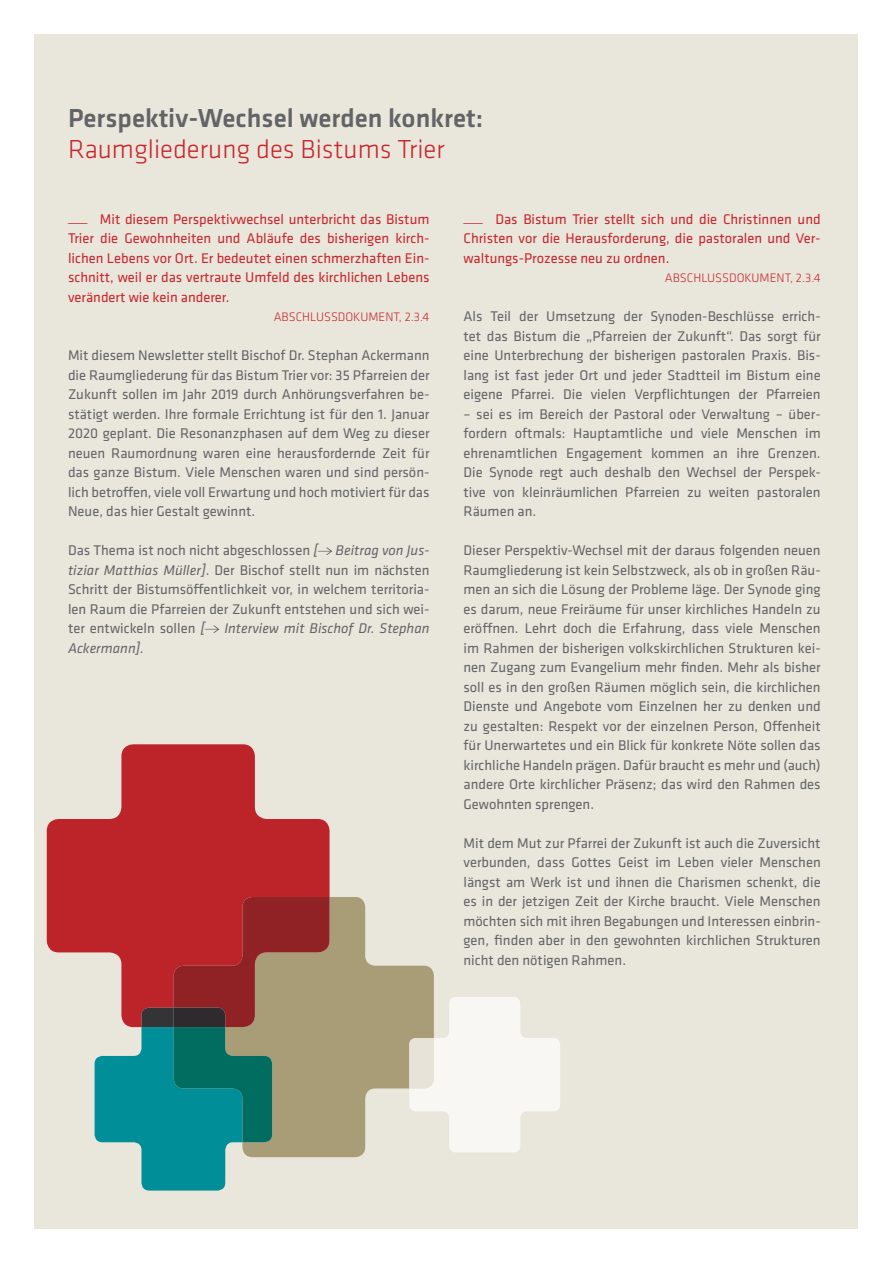
<style>
.page{position:relative;width:893px;height:1263px;background:#fff}
.page>*{position:absolute;margin:0;border:0;box-sizing:border-box;transform-origin:0 0}
.t1{font:500 27px "Klavika Basic";color:#636466}
.t2{font:300 27px "Klavika Basic";color:#c9252b}
.t3{font:14.55px/19.5px "Klavika Basic";color:#636466;text-align:justify}
.t4{font:14.55px/19.5px "Klavika Basic";color:#c9252b;text-align:justify}
.t5{font:italic 14.55px "Klavika Basic";color:#636466}
.t6{font:300 12.75px "Klavika Basic";color:#c9252b}
.s1{font-weight:700}
.s2{font-style:italic}
</style>
<div class="page">
<div style="left:34px;top:34px;width:859px;height:1195px;background:#e9e6dc"></div>
<svg style="left:47px;top:744px;width:283px;height:209px;fill:#bd242a"></svg>
<svg style="left:330px;top:897px;width:104px;height:260px;fill:#a99d77"></svg>
<svg style="left:95px;top:897px;width:235px;height:293px;background:#7a7770"></svg>
<svg style="left:409px;top:997px;width:151px;height:155px"></svg>
<svg style="left:318px;top:547px;width:14px;height:8px"></svg>
<svg style="left:205px;top:625px;width:14px;height:8px"></svg>
<div style="left:859px;top:26px;width:34px;height:1237px;background:#fff"></div>
<h1 class="t1" style="left:68px;top:107px;width:417px">Perspektiv-Wechsel werden konkret:</h1>
<h1 class="t2" style="left:68px;top:139px;width:378px">Raumgliederung des Bistums Trier</h1>
<p class="t4" style="left:68px;top:210px;width:363px"><span class="s1">_</span> Mit diesem Perspektivwechsel unterbricht das Bistum Trier die Gewohnheiten und Abläufe des bisherigen kirch&shy;lichen Lebens vor Ort. Er bedeutet einen schmerzhaften Ein&shy;schnitt, weil er das vertraute Umfeld des kirchlichen Lebens verändert wie kein anderer.</p>
<p class="t6" style="left:274px;top:312px;width:157px">ABSCHLUSSDOKUMENT, 2.3.4</p>
<p class="t3" style="left:68px;top:347px;width:363px">Mit diesem Newsletter stellt Bischof Dr. Stephan Ackermann die Raumgliederung für das Bistum Trier vor: 35 Pfarreien der Zukunft sollen im Jahr 2019 durch Anhörungsverfahren be&shy;stätigt werden. Ihre formale Errichtung ist für den 1. Januar 2020 geplant. Die Resonanzphasen auf dem Weg zu dieser neuen Raumordnung waren eine herausfordernde Zeit für das ganze Bistum. Viele Menschen waren und sind persön&shy;lich betroffen, viele voll Erwartung und hoch motiviert für das Neue, das hier Gestalt gewinnt.</p>
<p class="t3" style="left:68px;top:542px;width:363px">Das Thema ist noch nicht abgeschlossen <span class="s2">[ Beitrag von Jus&shy;tiziar Matthias Müller]</span>. Der Bischof stellt nun im nächsten Schritt der Bistumsöffentlichkeit vor, in welchem territoria&shy;len Raum die Pfarreien der Zukunft entstehen und sich wei&shy;ter entwickeln sollen <span class="s2">[</span></p>
<p class="t5" style="left:224px;top:623px;width:207px">Interview mit Bischof Dr. Stephan</p>
<p class="t5" style="left:68px;top:642px;width:77px">Ackermann].</p>
<p class="t4" style="left:463px;top:210px;width:359px"><span class="s1">_</span> Das Bistum Trier stellt sich und die Christinnen und Christen vor die Herausforderung, die pastoralen und Ver&shy;waltungs-Prozesse neu zu ordnen.</p>
<p class="t6" style="left:665px;top:273px;width:157px">ABSCHLUSSDOKUMENT, 2.3.4</p>
<p class="t3" style="left:463px;top:308px;width:359px">Als Teil der Umsetzung der Synoden-Beschlüsse errich&shy;tet das Bistum die „Pfarreien der Zukunft“. Das sorgt für eine Unterbrechung der bisherigen pastoralen Praxis. Bis&shy;lang ist fast jeder Ort und jeder Stadtteil im Bistum eine eigene Pfarrei. Die vielen Verpflichtungen der Pfarreien</p>
<p class="t3" style="left:463px;top:405px;width:359px">– sei es im Bereich der Pastoral oder Verwaltung – über&shy;fordern oftmals: Hauptamtliche und viele Menschen im ehrenamtlichen Engagement kommen an ihre Grenzen.<br>Die Synode regt auch deshalb den Wechsel der Perspek&shy;tive von kleinräumlichen Pfarreien zu weiten pastoralen Räumen an.</p>
<p class="t3" style="left:463px;top:542px;width:359px">Dieser Perspektiv-Wechsel mit der daraus folgenden neuen Raumgliederung ist kein Selbstzweck, als ob in großen Räu&shy;men an sich die Lösung der Probleme läge. Der Synode ging es darum, neue Freiräume für unser kirchliches Handeln zu eröffnen. Lehrt doch die Erfahrung, dass viele Menschen im Rahmen der bisherigen volkskirchlichen Strukturen kei&shy;nen Zugang zum Evangelium mehr finden. Mehr als bisher soll es in den großen Räumen möglich sein, die kirchlichen Dienste und Angebote vom Einzelnen her zu denken und zu gestalten: Respekt vor der einzelnen Person, Offenheit für Unerwartetes und ein Blick für konkrete Nöte sollen das kirchliche Handeln prägen. Dafür braucht es mehr und (auch) andere Orte kirchlicher Präsenz; das wird den Rahmen des Gewohnten sprengen.</p>
<p class="t3" style="left:463px;top:834px;width:359px">Mit dem Mut zur Pfarrei der Zukunft ist auch die Zuversicht verbunden, dass Gottes Geist im Leben vieler Menschen längst am Werk ist und ihnen die Charismen schenkt, die es in der jetzigen Zeit der Kirche braucht. Viele Menschen möchten sich mit ihren Begabungen und Interessen einbrin&shy;gen, finden aber in den gewohnten kirchlichen Strukturen nicht den nötigen Rahmen.</p>
</div>
